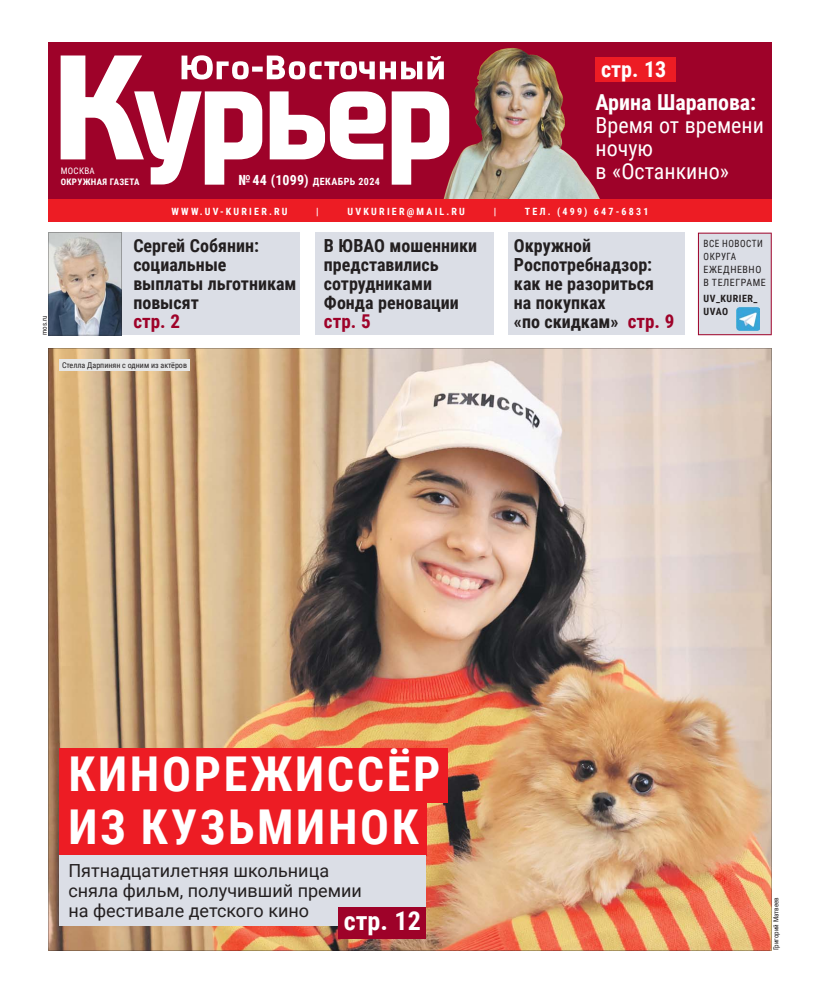
<style>
.page{position:relative;width:820px;height:993px;background:#fff}
.page>*{position:absolute;margin:0;border:0;box-sizing:border-box;transform-origin:0 0}
.t1{font:700 48px/53px "Roboto Condensed";letter-spacing:.055em;color:#fff}
.t2{font:700 26px "Roboto Condensed";color:#fff}
.t3{font:22px/23px "Roboto Condensed";color:#fff}
.t4{font:700 22px/32.8px "Roboto Condensed";color:#fff}
.t5{font:700 19px "Roboto Condensed";color:#9e0229}
.t6{font:700 18px/19px "Roboto Condensed";color:#231f20}
.t7{font:18px/20px "Roboto";color:#231f20}
.t8{font:700 10px "Roboto Condensed";letter-spacing:.225em;color:#fff}
.t9{font:10px/13px "Roboto Condensed";letter-spacing:.055em;color:#231f20;scale:.92 1}
.t10{font:700 10px "Roboto Condensed";letter-spacing:.045em;color:#fff}
.t11{font:700 10px/13px "Roboto Condensed";letter-spacing:.055em;color:#231f20}
.t12{font:700 9px "Roboto Condensed";letter-spacing:.035em;color:#fff}
.t13{font:9px "Roboto Condensed";letter-spacing:.035em;color:#fff}
.t14{font:8px "Roboto Condensed";color:#231f20}
.t15{font:7px "Roboto Condensed";color:#231f20}
.s1{font-size:14px}
.s2{font-size:19px;color:#9e0229}
</style>
<div class="page">
<div style="left:48px;top:42px;width:723px;height:172px;background:#9e0229"></div>
<svg style="left:61px;top:55px;width:382px;height:130px"></svg>
<div style="left:48px;top:199px;width:723px;height:22px;background:#ed1c24"></div>
<img style="left:48px;top:348px;width:723px;height:602px">
<div style="left:48px;top:232px;width:252px;height:103px;background:#dbdee6"></div>
<div style="left:508px;top:232px;width:176px;height:103px;background:#dbdee6"></div>
<div style="left:315px;top:232px;width:178px;height:103px;background:#dbdee6"></div>
<div style="left:595px;top:57px;width:80px;height:24px;background:#ed1c24"></div>
<svg style="left:48px;top:232px;width:74px;height:103px;background:#a29f9e"></svg>
<div style="left:59px;top:747px;width:389px;height:54px;background:#ed1c24"></div>
<div style="left:59px;top:800px;width:367px;height:54px;background:#ed1c24"></div>
<div style="left:59px;top:854px;width:367px;height:70px;background:#dbdee6"></div>
<div style="left:338px;top:906px;width:88px;height:31px;background:#9e0229"></div>
<svg style="left:697px;top:232px;width:74px;height:103px;background:#d8d6df"></svg>
<img style="left:736px;top:306px;width:23px;height:24px">
<div style="left:59px;top:359px;width:131px;height:12px;background:#e6e7e8"></div>
<img style="left:443px;top:47px;width:158px;height:152px">
<p class="t15" style="left:40px;top:335px;width:21px;rotate:-90deg">mos.ru</p>
<p class="t4" style="left:595px;top:53px;width:162px">стр. 13<br>Арина Шарапова:</p>
<p class="t3" style="left:595px;top:113px;width:170px">Время от времени ночую<br>в «Останкино»</p>
<p class="t13" style="left:61px;top:165px;width:36px">МОСКВА</p>
<p class="t12" style="left:61px;top:176px;width:80px">ОКРУЖНАЯ ГАЗЕТА</p>
<p class="t10" style="left:238px;top:175px;width:143px"><span class="s1">№44 (1099)</span> ДЕКАБРЬ 2024</p>
<p class="t8" style="left:171px;top:206px;width:117px">WWW.UV-KURIER.RU</p>
<p class="t8" style="left:316px;top:206px;width:4px">|</p>
<p class="t8" style="left:347px;top:206px;width:119px">UVKURIER@MAIL.RU</p>
<p class="t8" style="left:493px;top:206px;width:4px">|</p>
<p class="t8" style="left:524px;top:206px;width:125px">ТЕЛ. (499) 647-6831</p>
<p class="t6" style="left:133px;top:236px;width:165px">Сергей Собянин: социальные выплаты льготникам повысят</p>
<p class="t5" style="left:133px;top:310px;width:48px">стр. 2</p>
<p class="t6" style="left:513px;top:236px;width:162px">Окружной<br>Роспотребнадзор: как не разориться на покупках<br>«по скидкам» <span class="s2">стр. 9</span></p>
<p class="t6" style="left:324px;top:236px;width:155px">В ЮВАО мошенники представились сотрудниками<br>Фонда реновации</p>
<p class="t5" style="left:324px;top:310px;width:48px">стр. 5</p>
<p class="t9" style="left:703px;top:237px;width:69px">ВСЕ НОВОСТИ<br>ОКРУГА<br>ЕЖЕДНЕВНО<br>В ТЕЛЕГРАМЕ</p>
<p class="t11" style="left:703px;top:292px;width:55px">UV_KURIER_<br>UVAO</p>
<p class="t14" style="left:62px;top:360px;width:126px">Стелла Дарпинян с одним из актёров</p>
<h1 class="t1" style="left:68px;top:748px;width:373px">КИНОРЕЖИССЁР<br>ИЗ КУЗЬМИНОК</h1>
<p class="t7" style="left:68px;top:860px;width:295px">Пятнадцатилетняя школьница сняла фильм, получивший премии на фестивале детского кино</p>
<h2 class="t2" style="left:343px;top:905px;width:79px">стр. 12</h2>
<p class="t15" style="left:771px;top:950px;width:55px;rotate:-90deg">Григорий Матвеев</p>
</div>
